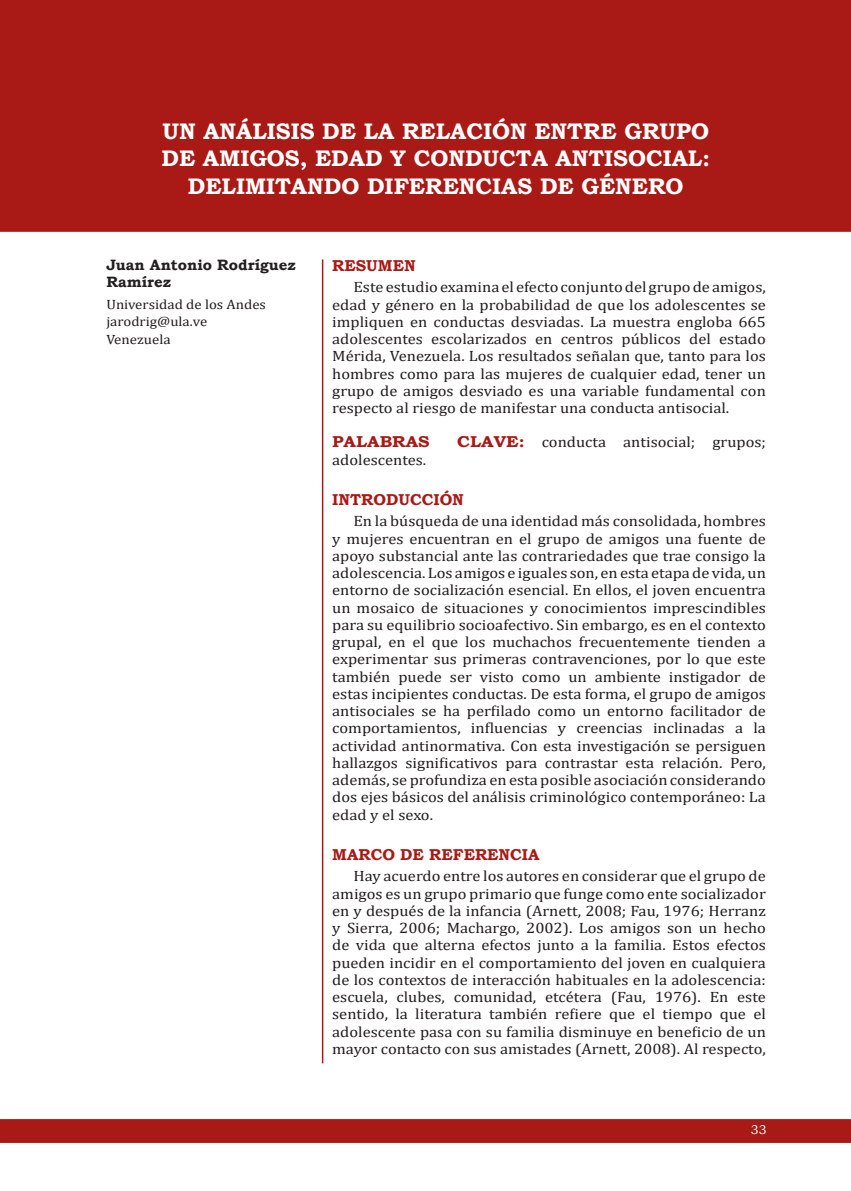
<style>
.page{position:relative;width:851px;height:1191px;background:#fff}
.page>*{position:absolute;margin:0;border:0;box-sizing:border-box;transform-origin:0 0}
.TÍTULO-ARTÍCULO{font:700 22.5px/27px "Bookman Old Style";color:#fff;text-align:center}
.SUBTÍTULO-1{font:700 15.75px "Bookman Old Style";color:#a91915}
.TEXTO-PARRAFO{font:700 15.75px "Bookman Old Style";color:#a91915;scale:1.1 1}
.TEXTO-PARRAFO-2{font:15px/17.2px "Cambria";color:#231f20;text-align:justify;scale:1.1 1}
.AUTOR-NOMBRE{font:700 15px/17.2px "Bookman Old Style";color:#231f20}
.DESCRIPCIÓN-AUTOR{font:13.5px "Cambria";color:#231f20;scale:1.1 1}
.t1{font:12.75px "Bookman Old Style";color:#fff}
.s1{font-family:"Bookman Old Style";font-weight:700;font-size:15.75px;color:#a91915}
</style>
<div class="page">
<hr style="left:322px;top:259px;width:1px;height:804px;background:#a91915">
<div style="left:0;top:1119px;width:850px;height:24px;background:#a91915;border:2px solid #a91915"></div>
<svg style="left:0;top:1119px;width:1px;height:24px"></svg>
<div style="left:1px;top:1px;width:849px;height:230px;background:#a91915"></div>
<div style="left:0;top:0;width:850px;height:232px;border:2px solid #a91915"></div>
<p class="TÍTULO-ARTÍCULO" style="left:161px;top:118px;width:550px">UN ANÁLISIS DE LA RELACIÓN ENTRE GRUPO<br>DE AMIGOS, EDAD Y CONDUCTA ANTISOCIAL:<br>DELIMITANDO DIFERENCIAS DE GÉNERO</p>
<p class="AUTOR-NOMBRE" style="left:106px;top:256px;width:191px">Juan Antonio Rodríguez<br>Ramírez</p>
<p class="DESCRIPCIÓN-AUTOR" style="left:106px;top:296px;width:147px">Universidad de los Andes</p>
<p class="DESCRIPCIÓN-AUTOR" style="left:106px;top:314px;width:93px">jarodrig@ula.ve</p>
<p class="DESCRIPCIÓN-AUTOR" style="left:106px;top:331px;width:60px">Venezuela</p>
<p class="SUBTÍTULO-1" style="left:332px;top:254px;width:85px">RESUMEN</p>
<p class="TEXTO-PARRAFO-2" style="left:332px;top:278px;width:395px;text-indent:21px">Este estudio examina el efecto conjunto del grupo de amigos, edad y género en la probabilidad de que los adolescentes se impliquen en conductas desviadas. La muestra engloba 665 adolescentes escolarizados en centros públicos del estado Mérida, Venezuela. Los resultados señalan que, tanto para los hombres como para las mujeres de cualquier edad, tener un grupo de amigos desviado es una variable fundamental con respecto al riesgo de manifestar una conducta antisocial.</p>
<p class="TEXTO-PARRAFO" style="left:332px;top:430px;width:90px">PALABRAS</p>
<p class="TEXTO-PARRAFO-2" style="left:457px;top:433px;width:282px"><span class="s1">CLAVE:</span> conducta antisocial; grupos;</p>
<p class="TEXTO-PARRAFO-2" style="left:332px;top:451px;width:87px">adolescentes.</p>
<p class="SUBTÍTULO-1" style="left:332px;top:488px;width:133px">INTRODUCCIÓN</p>
<p class="TEXTO-PARRAFO-2" style="left:332px;top:512px;width:395px;text-indent:21px">En la búsqueda de una identidad más consolidada, hombres y mujeres encuentran en el grupo de amigos una fuente de apoyo substancial ante las contrariedades que trae consigo la adolescencia. Los amigos e iguales son, en esta etapa de vida, un entorno de socialización esencial. En ellos, el joven encuentra un mosaico de situaciones y conocimientos imprescindibles para su equilibrio socioafectivo. Sin embargo, es en el contexto grupal, en el que los muchachos frecuentemente tienden a experimentar sus primeras contravenciones, por lo que este también puede ser visto como un ambiente instigador de estas incipientes conductas. De esta forma, el grupo de amigos antisociales se ha perfilado como un entorno facilitador de comportamientos, influencias y creencias inclinadas a la actividad antinormativa. Con esta investigación se persiguen hallazgos significativos para contrastar esta relación. Pero, además, se profundiza en esta posible asociación considerando dos ejes básicos del análisis criminológico contemporáneo: La edad y el sexo.</p>
<p class="SUBTÍTULO-1" style="left:332px;top:843px;width:209px">MARCO DE REFERENCIA</p>
<p class="TEXTO-PARRAFO-2" style="left:332px;top:867px;width:396px;text-indent:21px">Hay acuerdo entre los autores en considerar que el grupo de amigos es un grupo primario que funge como ente socializador en y después de la infancia (Arnett, 2008; Fau, 1976; Herranz y Sierra, 2006; Machargo, 2002). Los amigos son un hecho de vida que alterna efectos junto a la familia. Estos efectos pueden incidir en el comportamiento del joven en cualquiera de los contextos de interacción habituales en la adolescencia: escuela, clubes, comunidad, etcétera (Fau, 1976). En este sentido, la literatura también refiere que el tiempo que el adolescente pasa con su familia disminuye en beneficio de un mayor contacto con sus amistades (Arnett, 2008). Al respecto,</p>
<p class="t1" style="left:750px;top:1121px;width:17px">33</p>
</div>
